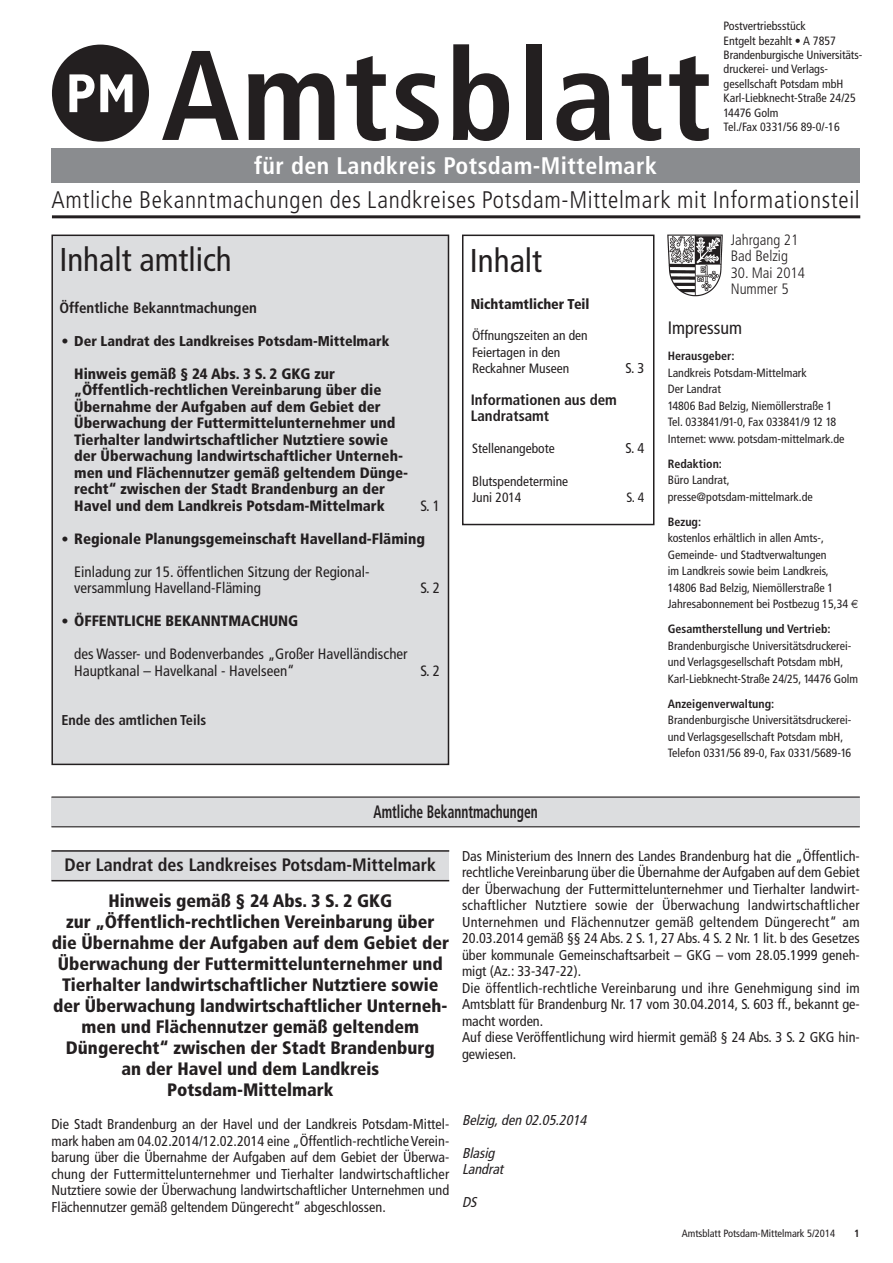
<style>
.page{position:relative;width:893px;height:1263px;background:#fff}
.page>*{position:absolute;margin:0;border:0;box-sizing:border-box;transform-origin:0 0}
.t1{font:700 condensed 127.5px "Frutiger";letter-spacing:.02em;color:#231f20}
.t2{font:condensed 33px "Frutiger";color:#231f20}
.t3{font:300 condensed 24px "Frutiger";letter-spacing:.03em;color:#231f20}
.t4{font:700 condensed 24px "Frutiger";letter-spacing:.02em;color:#fff}
.t5{font:900 condensed 18px/21px "Frutiger";color:#231f20;text-align:center}
.t6{font:700 condensed 18px "Frutiger";color:#231f20}
.t7{font:700 condensed 18px "Frutiger";color:#231f20;scale:.75 1}
.t8{font:condensed 18px "Frutiger";color:#231f20}
.t9{font:900 condensed 15px/16.5px "Frutiger";color:#231f20}
.t10{font:condensed 15px/16.5px "Frutiger";color:#231f20}
.t11{font:700 condensed 15px/16.5px "Frutiger";color:#231f20}
.t12{font:300 condensed 15px/16.5px "Frutiger";color:#231f20}
.t13{font:condensed 14.25px/16.5px "Frutiger";color:#231f20;text-align:justify}
.t14{font:900 condensed 14.25px "Frutiger";color:#231f20}
.t15{font:italic condensed 14.25px/16.5px "Frutiger";color:#231f20}
.t16{font:700 condensed 14.25px "Frutiger";color:#231f20}
.t17{font:condensed 13.5px/16.5px "Frutiger";color:#231f20}
.t18{font:condensed 12px/16.5px "Frutiger";color:#231f20}
.t19{font:700 condensed 12px "Frutiger";color:#231f20}
.t20{font:condensed 10.5px "Frutiger";color:#231f20}
.t21{font:700 condensed 10.5px "Frutiger";color:#231f20}
.s1{font-family:"Euro Sans";font-stretch:normal}
.s2{font-size:14.25px}
</style>
<div class="page">
<div style="left:51px;top:149px;width:808px;height:34px;background:#8a8c8f"></div>
<div style="left:52px;top:45px;width:97px;height:97px;background:#231f20;border-radius:50%"></div>
<svg style="left:69px;top:74px;width:63px;height:38px"></svg>
<hr style="left:52px;top:215px;width:808px;height:3px;background:#231f20">
<img style="left:667px;top:234px;width:56px;height:63px">
<div style="left:462px;top:235px;width:192px;height:290px;border:2px solid #231f20"></div>
<div style="left:52px;top:235px;width:396px;height:529px;background:#dcdddf"></div>
<div style="left:51px;top:235px;width:398px;height:530px;border:2px solid #231f20"></div>
<div style="left:51px;top:797px;width:808px;height:30px;background:#dcdddf"></div>
<hr style="left:51px;top:797px;width:808px;height:1px;background:#231f20">
<hr style="left:51px;top:826px;width:808px;height:1px;background:#231f20">
<div style="left:51px;top:851px;width:398px;height:30px;background:#dcdddf"></div>
<hr style="left:51px;top:850px;width:398px;height:2px;background:#231f20">
<hr style="left:51px;top:880px;width:398px;height:1px;background:#231f20">
<h1 class="t1" style="left:161px;top:44px;width:552px">Amtsblatt</h1>
<h3 class="t4" style="left:254px;top:156px;width:404px">für den Landkreis Potsdam-Mittelmark</h3>
<p class="t18" style="left:723px;top:20px;width:140px;line-height:14.4px">Postvertriebsstück<br>Entgelt bezahlt • A 7857<br>Brandenburgische Universitäts&shy;druckerei- und Verlags&shy;gesellschaft Potsdam mbH<br>Karl-Liebknecht-Straße 24/25<br>14476 Golm<br>Tel./Fax 0331/56 89-0/-16</p>
<h3 class="t3" style="left:51px;top:190px;width:809px">Amtliche Bekanntmachungen des Landkreises Potsdam-Mittelmark mit Informationsteil</h3>
<p class="t12" style="left:730px;top:233px;width:69px">Jahrgang 21<br>Bad Belzig</p>
<p class="t12" style="left:730px;top:266px;width:76px">30. Mai 2014<br>Nummer 5</p>
<p class="t8" style="left:667px;top:320px;width:76px">Impressum</p>
<p class="t19" style="left:667px;top:351px;width:68px">Herausgeber:</p>
<p class="t18" style="left:667px;top:365px;width:178px">Landkreis Potsdam-Mittelmark<br>Der Landrat<br>14806 Bad Belzig, Niemöllerstraße 1<br>Tel. 033841/91-0, Fax 033841/9 12 18<br>Internet: www. potsdam-mittelmark.de</p>
<p class="t19" style="left:667px;top:459px;width:56px">Redaktion:</p>
<p class="t18" style="left:667px;top:473px;width:147px">Büro Landrat, presse@potsdam-mittelmark.de</p>
<p class="t19" style="left:667px;top:517px;width:35px">Bezug:</p>
<p class="t18" style="left:667px;top:531px;width:192px">kostenlos erhältlich in allen Amts-, Gemeinde- und Stadtverwaltungen<br>im Landkreis sowie beim Landkreis, 14806 Bad Belzig, Niemöllerstraße 1<br>Jahresabonnement bei Postbezug 15,34 <span class="s1">€</span></p>
<p class="t19" style="left:667px;top:624px;width:164px">Gesamtherstellung und Vertrieb:</p>
<p class="t18" style="left:667px;top:638px;width:192px">Brandenburgische Universitätsdruckerei&shy;und Verlagsgesellschaft Potsdam mbH,<br>Karl-Liebknecht-Straße 24/25, 14476 Golm</p>
<p class="t19" style="left:667px;top:699px;width:108px">Anzeigenverwaltung:</p>
<p class="t18" style="left:667px;top:713px;width:185px">Brandenburgische Universitätsdruckerei&shy;und Verlagsgesellschaft Potsdam mbH,<br>Telefon 0331/56 89-0, Fax 0331/5689-16</p>
<h2 class="t2" style="left:59px;top:246px;width:174px">Inhalt amtlich</h2>
<p class="t11" style="left:59px;top:301px;width:199px">Öffentliche Bekanntmachungen</p>
<p class="t14" style="left:61px;top:335px;width:329px">• Der Landrat des Landkreises Potsdam-Mittelmark</p>
<p class="t9" style="left:74px;top:367px;width:335px">Hinweis gemäß § 24 Abs. 3 S. 2 GKG zur „Öffentlich-rechtlichen Vereinbarung über die Übernahme der Aufgaben auf dem Gebiet der Überwachung der Futtermittelunternehmer und Tierhalter landwirtschaftlicher Nutztiere sowie der Überwachung landwirtschaftlicher Unterneh&shy;men und Flächennutzer gemäß geltendem Dünge&shy;recht“ zwischen der Stadt Brandenburg an der Havel und dem Landkreis Potsdam-Mittelmark</p>
<h2 class="t2" style="left:470px;top:247px;width:74px">Inhalt</h2>
<p class="t14" style="left:470px;top:298px;width:120px">Nichtamtlicher Teil</p>
<p class="t17" style="left:472px;top:328px;width:117px">Öffnungszeiten an den<br>Feiertagen in den<br>Reckahner Museen</p>
<p class="t13" style="left:625px;top:361px;width:20px">S. 3</p>
<p class="t11" style="left:470px;top:392px;width:148px">Informationen aus dem<br>Landratsamt</p>
<p class="t17" style="left:472px;top:441px;width:84px">Stellenangebote</p>
<p class="t13" style="left:625px;top:440px;width:20px">S. 4</p>
<p class="t17" style="left:472px;top:474px;width:98px">Blutspendetermine<br>Juni 2014</p>
<p class="t17" style="left:626px;top:490px;width:19px">S. 4</p>
<p class="t10" style="left:420px;top:499px;width:21px">S. 1</p>
<p class="t9" style="left:61px;top:532px;width:365px"><span class="s2">•</span> Regionale Planungsgemeinschaft Havelland-Fläming</p>
<p class="t10" style="left:74px;top:565px;width:297px">Einladung zur 15. öffentlichen Sitzung der Regional&shy;versammlung Havelland-Fläming</p>
<p class="t10" style="left:420px;top:581px;width:21px">S. 2</p>
<p class="t9" style="left:61px;top:614px;width:238px"><span class="s2">•</span> ÖFFENTLICHE BEKANNTMACHUNG</p>
<p class="t10" style="left:74px;top:647px;width:335px">des Wasser- und Bodenverbandes „Großer Havelländischer<br>Hauptkanal – Havelkanal - Havelseen“</p>
<p class="t10" style="left:420px;top:664px;width:21px">S. 2</p>
<p class="t16" style="left:61px;top:715px;width:146px">Ende des amtlichen Teils</p>
<p class="t7" style="left:373px;top:804px;width:220px">Amtliche Bekanntmachungen</p>
<p class="t6" style="left:64px;top:857px;width:373px">Der Landrat des Landkreises Potsdam-Mittelmark</p>
<p class="t13" style="left:462px;top:849px;width:399px;text-align:left">Das Ministerium des Innern des Landes Brandenburg hat die „Öffentlich&shy;rechtliche Vereinbarung über die Übernahme der Aufgaben auf dem Gebiet der Überwachung der Futtermittelunternehmer und Tierhalter landwirt&shy;schaftlicher Nutztiere sowie der Überwachung landwirtschaftlicher Unternehmen und Flächennutzer gemäß geltendem Düngerecht“ am 20.03.2014 gemäß §§ 24 Abs. 2 S. 1, 27 Abs. 4 S. 2 Nr. 1 lit. b des Gesetzes über kommunale Gemeinschaftsarbeit – GKG – vom 28.05.1999 geneh&shy;migt (Az.: 33-347-22).<br>Die öffentlich-rechtliche Vereinbarung und ihre Genehmigung sind im Amtsblatt für Brandenburg Nr. 17 vom 30.04.2014, S. 603 ff., bekannt ge&shy;macht worden.<br>Auf diese Veröffentlichung wird hiermit gemäß § 24 Abs. 3 S. 2 GKG hin&shy;gewiesen.</p>
<p class="t5" style="left:52px;top:892px;width:399px">Hinweis gemäß § 24 Abs. 3 S. 2 GKG<br>zur „Öffentlich-rechtlichen Vereinbarung über die Übernahme der Aufgaben auf dem Gebiet der Überwachung der Futtermittelunternehmer und Tierhalter landwirtschaftlicher Nutztiere sowie der Überwachung landwirtschaftlicher Unterneh&shy;men und Flächennutzer gemäß geltendem Düngerecht“ zwischen der Stadt Brandenburg<br>an der Havel und dem Landkreis Potsdam-Mittelmark</p>
<p class="t13" style="left:51px;top:1117px;width:399px">Die Stadt Brandenburg an der Havel und der Landkreis Potsdam-Mittel&shy;mark haben am 04.02.2014/12.02.2014 eine „Öffentlich-rechtliche Verein&shy;barung über die Übernahme der Aufgaben auf dem Gebiet der Überwa&shy;chung der Futtermittelunternehmer und Tierhalter landwirtschaftlicher Nutztiere sowie der Überwachung landwirtschaftlicher Unternehmen und Flächennutzer gemäß geltendem Düngerecht“ abgeschlossen.</p>
<p class="t15" style="left:462px;top:1113px;width:129px">Belzig,den 02.05.2014</p>
<p class="t15" style="left:462px;top:1146px;width:46px">Blasig<br>Landrat</p>
<p class="t15" style="left:462px;top:1195px;width:19px">DS</p>
<p class="t20" style="left:681px;top:1229px;width:155px">Amtsblatt Potsdam-Mittelmark 5/2014</p>
<p class="t21" style="left:854px;top:1229px;width:7px">1</p>
</div>
